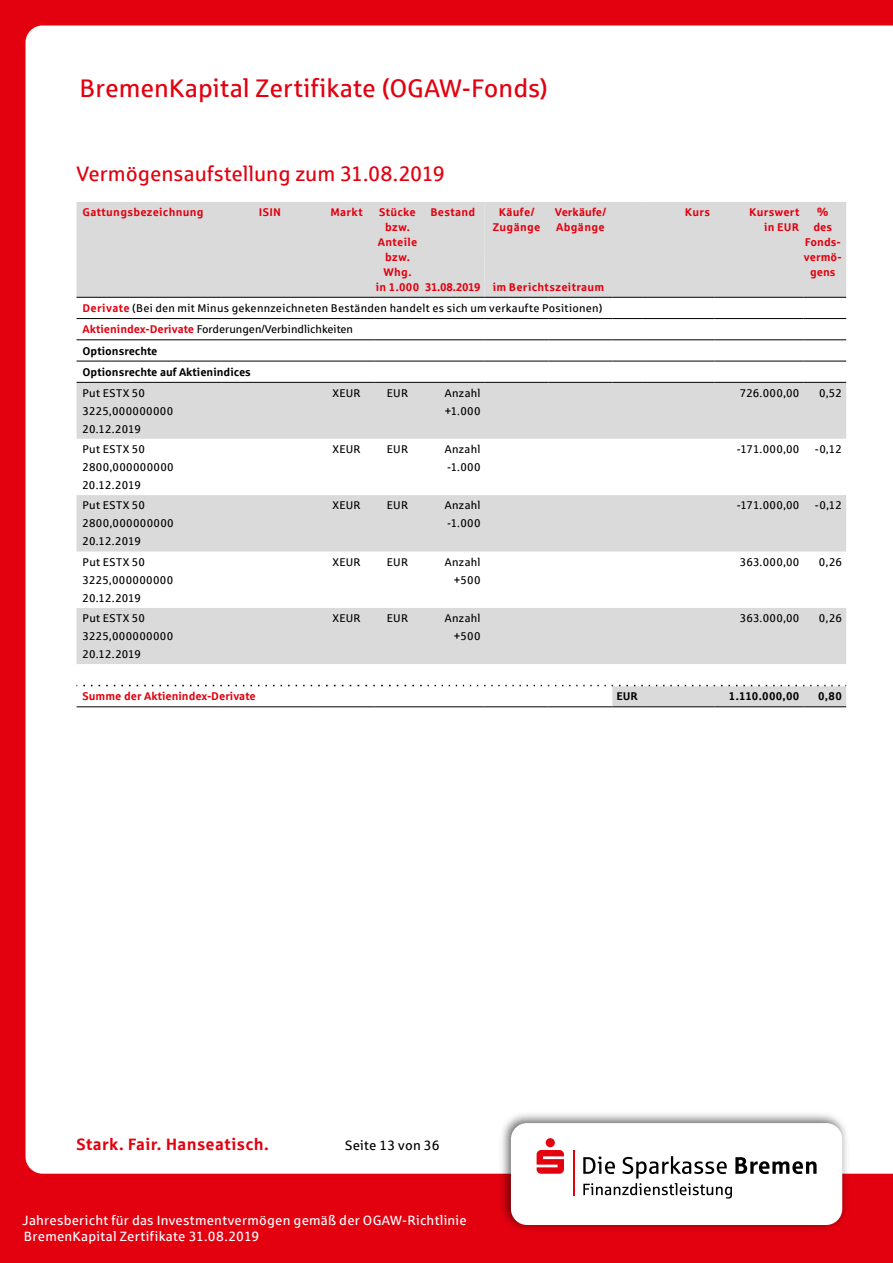
<style>
.page{position:relative;width:893px;height:1263px;background:#e3000f}
.page>*{position:absolute;margin:0;border:0;box-sizing:border-box;transform-origin:0 0}
.t1{font:25.5px "Sparkasse Rg";color:#e3000f}
.t2{font:21px "Sparkasse Rg";color:#e3000f}
.t3{font:700 16.5px "Sparkasse Rg";letter-spacing:.015em;color:#e3000f}
.t4{font:13.5px/16.2px "Sparkasse Rg";letter-spacing:.015em;color:#fff}
.t5{font:13.5px "Sparkasse Rg";letter-spacing:.015em;color:#000}
.t6{font:11.25px/18px "Sparkasse Rg";letter-spacing:.02em;color:#000}
.t7{font:700 11.25px/15px "Sparkasse Rg";letter-spacing:.025em;color:#e3000f;text-align:center}
.t8{font:700 11.25px "Sparkasse Rg";color:#e3000f}
.t9{font:700 11.25px/15px "Sparkasse Rg";letter-spacing:.005em;color:#e3000f;text-align:center}
.t10{font:700 11.25px "Sparkasse Rg";letter-spacing:.02em;color:#000}
.s1{font-weight:700;color:#e3000f}
.s2{font-weight:700}
</style>
<div class="page">
<div style="left:26px;top:26px;width:867px;height:1148px;background:#fff"></div>
<img style="left:496px;top:1108px;width:357px;height:121px">
<div style="left:511px;top:1123px;width:331px;height:102px;background:#fff;border-radius:16px"></div>
<div style="left:546px;top:1138px;width:9px;height:9px;background:#e3000f;border-radius:50%"></div>
<svg style="left:537px;top:1150px;width:27px;height:24px"></svg>
<svg style="left:583px;top:1156px;width:233px;height:42px"></svg>
<hr style="left:573px;top:1150px;width:2px;height:45px;background:#e3000f">
<div style="left:77px;top:202px;width:408px;height:95px;background:#dadada"></div>
<svg style="left:485px;top:202px;width:361px;height:504px;background:#dcdcdc"></svg>
<div style="left:485px;top:253px;width:127px;height:44px;background:#dadada"></div>
<svg style="left:77px;top:298px;width:769px;height:387px;background:#ededed"></svg>
<hr style="left:221px;top:685px;width:98px;height:1px;background:#fff">
<hr style="left:319px;top:685px;width:55px;height:1px;background:#fff">
<hr style="left:374px;top:685px;width:47px;height:1px;background:#fff">
<svg style="left:77px;top:685px;width:145px;height:1px"></svg>
<svg style="left:228px;top:685px;width:92px;height:1px"></svg>
<svg style="left:326px;top:685px;width:49px;height:1px"></svg>
<div style="left:381px;top:664px;width:465px;height:22px;background:#fff"></div>
<hr style="left:77px;top:382px;width:144px;height:1px;background:#000">
<hr style="left:221px;top:382px;width:98px;height:1px;background:#000">
<hr style="left:319px;top:382px;width:55px;height:1px;background:#000">
<hr style="left:374px;top:382px;width:47px;height:1px;background:#000">
<hr style="left:421px;top:382px;width:64px;height:1px;background:#000">
<hr style="left:485px;top:382px;width:64px;height:1px;background:#000">
<hr style="left:549px;top:382px;width:63px;height:1px;background:#000">
<hr style="left:612px;top:382px;width:30px;height:1px;background:#000">
<hr style="left:642px;top:382px;width:72px;height:1px;background:#000">
<hr style="left:714px;top:382px;width:90px;height:1px;background:#000">
<hr style="left:804px;top:382px;width:42px;height:1px;background:#000">
<hr style="left:77px;top:706px;width:144px;height:1px;background:#000">
<hr style="left:221px;top:706px;width:98px;height:1px;background:#000">
<hr style="left:319px;top:706px;width:55px;height:1px;background:#000">
<hr style="left:374px;top:706px;width:47px;height:1px;background:#000">
<hr style="left:421px;top:706px;width:64px;height:1px;background:#000">
<hr style="left:485px;top:706px;width:64px;height:1px;background:#000">
<hr style="left:549px;top:706px;width:63px;height:1px;background:#000">
<hr style="left:612px;top:706px;width:30px;height:1px;background:#000">
<hr style="left:642px;top:706px;width:72px;height:1px;background:#000">
<hr style="left:714px;top:706px;width:90px;height:1px;background:#000">
<hr style="left:804px;top:706px;width:42px;height:1px;background:#000">
<hr style="left:77px;top:318px;width:144px;height:1px;background:#000">
<hr style="left:221px;top:318px;width:98px;height:1px;background:#000">
<hr style="left:319px;top:318px;width:55px;height:1px;background:#000">
<hr style="left:374px;top:318px;width:47px;height:1px;background:#000">
<hr style="left:421px;top:318px;width:64px;height:1px;background:#000">
<hr style="left:485px;top:318px;width:64px;height:1px;background:#000">
<hr style="left:549px;top:318px;width:63px;height:1px;background:#000">
<hr style="left:612px;top:318px;width:30px;height:1px;background:#000">
<hr style="left:642px;top:318px;width:72px;height:1px;background:#000">
<hr style="left:714px;top:318px;width:90px;height:1px;background:#000">
<hr style="left:804px;top:318px;width:42px;height:1px;background:#000">
<hr style="left:77px;top:339px;width:144px;height:1px;background:#000">
<hr style="left:221px;top:339px;width:98px;height:1px;background:#000">
<hr style="left:319px;top:339px;width:55px;height:1px;background:#000">
<hr style="left:374px;top:339px;width:47px;height:1px;background:#000">
<hr style="left:421px;top:339px;width:64px;height:1px;background:#000">
<hr style="left:485px;top:339px;width:64px;height:1px;background:#000">
<hr style="left:549px;top:339px;width:63px;height:1px;background:#000">
<hr style="left:612px;top:339px;width:30px;height:1px;background:#000">
<hr style="left:642px;top:339px;width:72px;height:1px;background:#000">
<hr style="left:714px;top:339px;width:90px;height:1px;background:#000">
<hr style="left:804px;top:339px;width:42px;height:1px;background:#000">
<hr style="left:77px;top:361px;width:144px;height:1px;background:#000">
<hr style="left:221px;top:361px;width:98px;height:1px;background:#000">
<hr style="left:319px;top:361px;width:55px;height:1px;background:#000">
<hr style="left:374px;top:361px;width:47px;height:1px;background:#000">
<hr style="left:421px;top:361px;width:64px;height:1px;background:#000">
<hr style="left:485px;top:361px;width:64px;height:1px;background:#000">
<hr style="left:549px;top:361px;width:63px;height:1px;background:#000">
<hr style="left:612px;top:361px;width:30px;height:1px;background:#000">
<hr style="left:642px;top:361px;width:72px;height:1px;background:#000">
<hr style="left:714px;top:361px;width:90px;height:1px;background:#000">
<hr style="left:804px;top:361px;width:42px;height:1px;background:#000">
<hr style="left:77px;top:297px;width:144px;height:1px;background:#000">
<hr style="left:221px;top:297px;width:98px;height:1px;background:#000">
<hr style="left:319px;top:297px;width:55px;height:1px;background:#000">
<hr style="left:374px;top:297px;width:47px;height:1px;background:#000">
<hr style="left:421px;top:297px;width:64px;height:1px;background:#000">
<hr style="left:485px;top:297px;width:64px;height:1px;background:#000">
<hr style="left:549px;top:297px;width:63px;height:1px;background:#000">
<hr style="left:612px;top:297px;width:30px;height:1px;background:#000">
<hr style="left:642px;top:297px;width:72px;height:1px;background:#000">
<hr style="left:714px;top:297px;width:90px;height:1px;background:#000">
<hr style="left:804px;top:297px;width:42px;height:1px;background:#000">
<h1 class="t1" style="left:80px;top:72px;width:470px">BremenKapital Zertifikate (OGAW-Fonds)</h1>
<h2 class="t2" style="left:77px;top:161px;width:370px">Vermögensaufstellung zum 31.08.2019</h2>
<p class="t7" style="left:82px;top:204px;width:123px">Gattungsbezeichnung</p>
<p class="t7" style="left:259px;top:204px;width:24px">ISIN</p>
<p class="t7" style="left:330px;top:204px;width:34px">Markt</p>
<p class="t7" style="left:376px;top:204px;width:45px">Stücke bzw.<br>Anteile bzw.<br>Whg.<br>in 1.000</p>
<p class="t7" style="left:430px;top:204px;width:46px">Bestand</p>
<p class="t7" style="left:493px;top:204px;width:49px">Käufe/<br>Zugänge</p>
<p class="t7" style="left:555px;top:204px;width:53px;text-align:left">Verkäufe/<br>Abgänge</p>
<p class="t7" style="left:685px;top:204px;width:27px">Kurs</p>
<p class="t7" style="left:749px;top:204px;width:52px;text-align:right">Kurswert in EUR</p>
<p class="t9" style="left:804px;top:204px;width:40px">%<br>des<br>Fonds&shy;vermö&shy;gens</p>
<p class="t6" style="left:83px;top:276px;width:523px;line-height:21.1px;text-indent:410px"><span class="s1">im Berichtszeitraum Derivate</span> (Bei den mit Minus gekennzeichneten Beständen handelt es sich um verkaufte Positionen)<br><span class="s1">Aktienindex-Derivate</span> Forderungen/Verbindlichkeiten<br><span class="s2">Optionsrechte<br>Optionsrechte auf Aktienindices</span></p>
<p class="t6" style="left:83px;top:383px;width:92px">Put ESTX 50<br>3225,000000000<br>20.12.2019</p>
<p class="t6" style="left:332px;top:383px;width:30px">XEUR</p>
<p class="t6" style="left:387px;top:383px;width:23px">EUR</p>
<p class="t6" style="left:445px;top:383px;width:37px">Anzahl +1.000</p>
<p class="t6" style="left:740px;top:383px;width:61px">726.000,00</p>
<p class="t6" style="left:819px;top:383px;width:24px">0,52</p>
<p class="t6" style="left:83px;top:440px;width:93px">Put ESTX 50<br>2800,000000000<br>20.12.2019</p>
<p class="t6" style="left:332px;top:440px;width:30px">XEUR</p>
<p class="t6" style="left:387px;top:440px;width:23px">EUR</p>
<p class="t6" style="left:445px;top:440px;width:37px">Anzahl -1.000</p>
<p class="t6" style="left:737px;top:440px;width:64px">-171.000,00</p>
<p class="t6" style="left:815px;top:440px;width:29px">-0,12</p>
<p class="t6" style="left:83px;top:496px;width:93px">Put ESTX 50<br>2800,000000000<br>20.12.2019</p>
<p class="t6" style="left:332px;top:496px;width:30px">XEUR</p>
<p class="t6" style="left:387px;top:496px;width:23px">EUR</p>
<p class="t6" style="left:445px;top:496px;width:37px">Anzahl -1.000</p>
<p class="t6" style="left:737px;top:496px;width:64px">-171.000,00</p>
<p class="t6" style="left:815px;top:496px;width:29px">-0,12</p>
<p class="t6" style="left:83px;top:553px;width:92px">Put ESTX 50<br>3225,000000000<br>20.12.2019</p>
<p class="t6" style="left:332px;top:553px;width:30px">XEUR</p>
<p class="t6" style="left:387px;top:553px;width:23px">EUR</p>
<p class="t6" style="left:445px;top:553px;width:37px;text-align:right">Anzahl +500</p>
<p class="t6" style="left:740px;top:553px;width:61px">363.000,00</p>
<p class="t6" style="left:819px;top:553px;width:24px">0,26</p>
<p class="t6" style="left:83px;top:609px;width:92px">Put ESTX 50<br>3225,000000000<br>20.12.2019</p>
<p class="t6" style="left:332px;top:609px;width:30px">XEUR</p>
<p class="t6" style="left:387px;top:609px;width:23px">EUR</p>
<p class="t6" style="left:445px;top:609px;width:37px;text-align:right">Anzahl +500</p>
<p class="t6" style="left:740px;top:609px;width:61px">363.000,00</p>
<p class="t6" style="left:819px;top:609px;width:24px">0,26</p>
<p class="t8" style="left:83px;top:689px;width:175px">Summe der Aktienindex-Derivate</p>
<p class="t10" style="left:616px;top:689px;width:23px">EUR</p>
<p class="t10" style="left:729px;top:689px;width:72px">1.110.000,00</p>
<p class="t10" style="left:818px;top:689px;width:25px">0,80</p>
<p class="t7" style="left:425px;top:279px;width:57px">31.08.2019</p>
<h3 class="t3" style="left:76px;top:1133px;width:194px">Stark. Fair. Hanseatisch.</h3>
<p class="t5" style="left:345px;top:1137px;width:96px">Seite 13 von 36</p>
<p class="t4" style="left:22px;top:1212px;width:446px">Jahresbericht für das Investmentvermögen gemäß der OGAW-Richtlinie<br>BremenKapital Zertifikate 31.08.2019</p>
</div>
